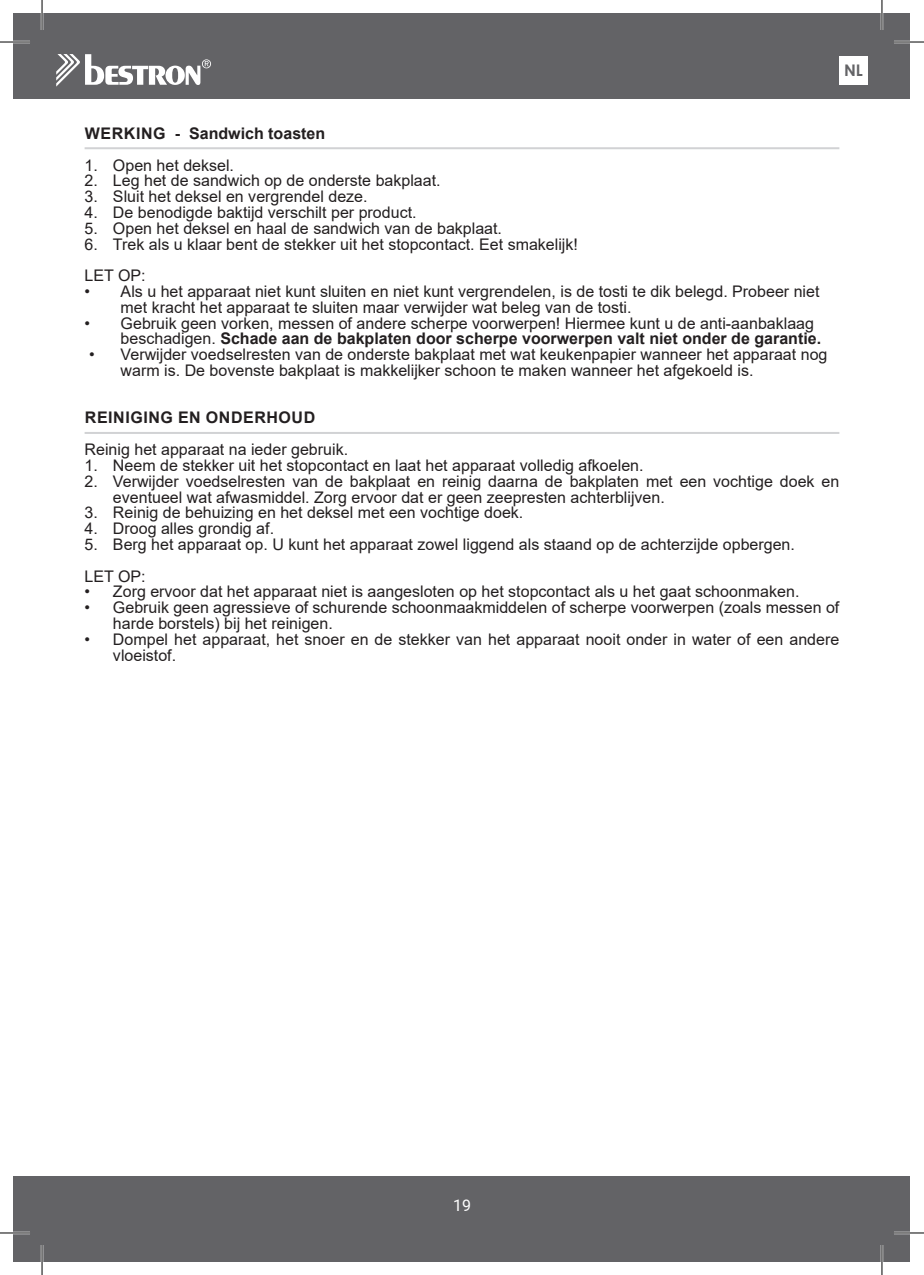
<style>
.page{position:relative;width:924px;height:1275px;background:#fff}
.page>*{position:absolute;margin:0;border:0;box-sizing:border-box;transform-origin:0 0}
.t1{font:16px/31.4px "Arial";color:#231f20}
.t2{font:700 16px "Arial";color:#231f20}
.t3{font:700 16px "Arial";letter-spacing:.035em;color:#231f20}
.t4{font:16px "Roboto";color:#fff}
.t5{font:700 16px "Century Gothic";color:#636366}
.s1{font-weight:700}
</style>
<div class="page">
<div style="left:14px;top:14px;width:895px;height:85px;background:#636366"></div>
<div style="left:14px;top:1176px;width:895px;height:85px;background:#636366"></div>
<svg style="left:56px;top:54px;width:155px;height:33px"></svg>
<div style="left:839px;top:56px;width:28px;height:29px;background:#fff"></div>
<hr style="left:85px;top:147px;width:754px;height:2px;background:#d1d2d4">
<hr style="left:85px;top:432px;width:754px;height:2px;background:#d1d2d4">
<hr style="left:0;top:41px;width:30px;height:2px;background:#fff">
<hr style="left:893px;top:41px;width:30px;height:2px;background:#fff">
<hr style="left:0;top:1231px;width:30px;height:3px;background:#fff">
<hr style="left:893px;top:1231px;width:30px;height:3px;background:#fff">
<hr style="left:41px;top:0;width:2px;height:30px;background:#fff">
<hr style="left:41px;top:1245px;width:2px;height:30px;background:#fff">
<hr style="left:880px;top:0;width:2px;height:30px;background:#fff">
<hr style="left:880px;top:1245px;width:2px;height:30px;background:#fff">
<hr style="left:0;top:42px;width:30px;height:1px;background:#000">
<hr style="left:893px;top:42px;width:30px;height:1px;background:#000">
<hr style="left:0;top:1232px;width:30px;height:1px;background:#000">
<hr style="left:893px;top:1232px;width:30px;height:1px;background:#000">
<hr style="left:42px;top:0;width:1px;height:30px;background:#000">
<hr style="left:42px;top:1245px;width:1px;height:30px;background:#000">
<hr style="left:881px;top:0;width:1px;height:30px;background:#000">
<hr style="left:881px;top:1245px;width:1px;height:30px;background:#000">
<p class="t5" style="left:843px;top:58px;width:20px">NL</p>
<p class="t2" style="left:85px;top:122px;width:242px">WERKING - Sandwich toasten</p>
<p class="t1" style="left:85px;top:149px;width:151px">1. Open het deksel.</p>
<p class="t1" style="left:85px;top:165px;width:357px">2. Leg het de sandwich op de onderste bakplaat.</p>
<p class="t1" style="left:85px;top:181px;width:284px">3. Sluit het deksel en vergrendel deze.</p>
<p class="t1" style="left:85px;top:196px;width:333px">4. De benodigde baktijd verschilt per product.</p>
<p class="t1" style="left:85px;top:212px;width:419px">5. Open het deksel en haal de sandwich van de bakplaat.</p>
<p class="t1" style="left:85px;top:228px;width:494px">6. Trek als u klaar bent de stekker uit het stopcontact. Eet smakelijk!<br>LET OP:</p>
<p class="t1" style="left:121px;top:283px;width:700px;line-height:16px;text-indent:-36px">• Als u het apparaat niet kunt sluiten en niet kunt vergrendelen, is de tosti te dik belegd. Probeer niet met kracht het apparaat te sluiten maar verwijder wat beleg van de tosti.</p>
<p class="t1" style="left:121px;top:315px;width:701px;line-height:15.6px;text-indent:-36px">• Gebruik geen vorken, messen of andere scherpe voorwerpen! Hiermee kunt u de anti-aanbaklaag beschadigen. <span class="s1">Schade aan de bakplaten door scherpe voorwerpen valt niet onder de garantie.</span></p>
<p class="t1" style="left:121px;top:347px;width:708px;line-height:15.6px;text-indent:-32px">• Verwijder voedselresten van de onderste bakplaat met wat keukenpapier wanneer het apparaat nog warm is. De bovenste bakplaat is makkelijker schoon te maken wanneer het afgekoeld is.</p>
<p class="t3" style="left:85px;top:406px;width:232px">REINIGING EN ONDERHOUD</p>
<p class="t1" style="left:85px;top:434px;width:265px">Reinig het apparaat na ieder gebruik.</p>
<p class="t1" style="left:85px;top:449px;width:560px">1. Neem de stekker uit het stopcontact en laat het apparaat volledig afkoelen.</p>
<p class="t1" style="left:113px;top:473px;width:727px;line-height:15.8px;text-indent:-28px">2. Verwijder voedselresten van de bakplaat en reinig daarna de bakplaten met een vochtige doek en eventueel wat afwasmiddel. Zorg ervoor dat er geen zeepresten achterblijven.</p>
<p class="t1" style="left:85px;top:497px;width:440px">3. Reinig de behuizing en het deksel met een vochtige doek.</p>
<p class="t1" style="left:85px;top:513px;width:191px">4. Droog alles grondig af.</p>
<p class="t1" style="left:85px;top:529px;width:711px">5. Berg het apparaat op. U kunt het apparaat zowel liggend als staand op de achterzijde opbergen.<br>LET OP:</p>
<p class="t1" style="left:85px;top:576px;width:716px">• Zorg ervoor dat het apparaat niet is aangesloten op het stopcontact als u het gaat schoonmaken.</p>
<p class="t1" style="left:113px;top:599px;width:727px;line-height:15.8px;text-indent:-28px">• Gebruik geen agressieve of schurende schoonmaakmiddelen of scherpe voorwerpen (zoals messen of harde borstels) bij het reinigen.</p>
<p class="t1" style="left:113px;top:631px;width:727px;line-height:16px;text-indent:-28px">• Dompel het apparaat, het snoer en de stekker van het apparaat nooit onder in water of een andere vloeistof.</p>
<p class="t4" style="left:453px;top:1193px;width:19px">19</p>
</div>
